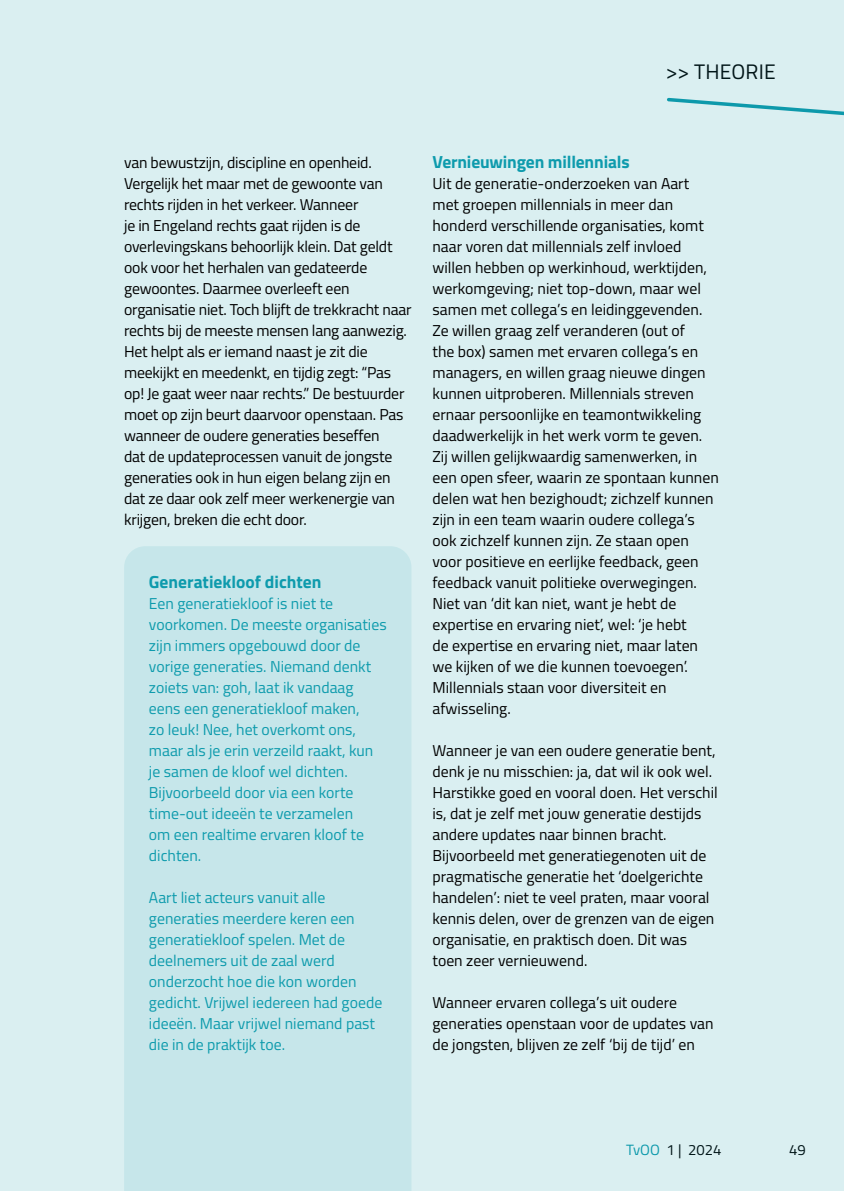
<style>
.page{position:relative;width:844px;height:1191px;background:#fff}
.page>*{position:absolute;margin:0;border:0;box-sizing:border-box;transform-origin:0 0}
.t1{font:21px "Titillium Web";letter-spacing:.01em;color:#000}
.t2{font:700 17.5px "Titillium Web";letter-spacing:-.01em;color:#0e9bad}
.t3{font:15.75px/21px "Titillium Web";color:#000}
.t4{font:15.75px/21px "Titillium Web";color:#0e9bad}
.t5{font:14.88px "Titillium Web";color:#000}
.s1{color:#0e9bad}
</style>
<div class="page">
<div style="left:0;top:0;width:843px;height:1191px;background:#daeff1"></div>
<div style="left:124px;top:546px;width:287px;height:645px;background:#c6e6ea"></div>
<h1 class="t1" style="left:665px;top:56px;width:111px">&gt;&gt; THEORIE</h1>
<p class="t3" style="left:124px;top:151px;width:289px">van bewustzijn, discipline en openheid.<br>Vergelijk het maar met de gewoonte van rechts rijden in het verkeer. Wanneer<br>je in Engeland rechts gaat rijden is de overlevingskans behoorlijk klein. Dat geldt ook voor het herhalen van gedateerde gewoontes. Daarmee overleeft een organisatie niet. Toch blijft de trekkracht naar rechts bij de meeste mensen lang aanwezig.<br>Het helpt als er iemand naast je zit die meekijkt en meedenkt, en tijdig zegt: “Pas op! Je gaat weer naar rechts.” De bestuurder moet op zijn beurt daarvoor openstaan. Pas wanneer de oudere generaties beseffen<br>dat de updateprocessen vanuit de jongste generaties ook in hun eigen belang zijn en dat ze daar ook zelf meer werkenergie van krijgen, breken die echt door.</p>
<p class="t2" style="left:149px;top:569px;width:174px">Generatiekloof dichten</p>
<p class="t4" style="left:149px;top:592px;width:239px">Een generatiekloof is niet te voorkomen. De meeste organisaties zijn immers opgebouwd door de vorige generaties. Niemand denkt zoiets van: goh, laat ik vandaag eens een generatiekloof maken,<br>zo leuk! Nee, het overkomt ons, maar als je erin verzeild raakt, kun je samen de kloof wel dichten.<br>Bijvoorbeeld door via een korte time-out ideeën te verzamelen<br>om een realtime ervaren kloof te dichten.</p>
<p class="t4" style="left:149px;top:886px;width:235px">Aart liet acteurs vanuit alle generaties meerdere keren een generatiekloof spelen. Met de deelnemers uit de zaal werd onderzocht hoe die kon worden gedicht. Vrijwel iedereen had goede ideeën. Maar vrijwel niemand past die in de praktijk toe.</p>
<p class="t2" style="left:432px;top:149px;width:198px">Vernieuwingen millennials</p>
<p class="t3" style="left:432px;top:172px;width:288px">Uit de generatie-onderzoeken van Aart met groepen millennials in meer dan honderd verschillende organisaties, komt naar voren dat millennials zelf invloed willen hebben op werkinhoud, werktijden, werkomgeving; niet top-down, maar wel samen met collega’s en leidinggevenden.<br>Ze willen graag zelf veranderen (out of<br>the box) samen met ervaren collega’s en managers, en willen graag nieuwe dingen kunnen uitproberen. Millennials streven ernaar persoonlijke en teamontwikkeling daadwerkelijk in het werk vorm te geven.<br>Zij willen gelijkwaardig samenwerken, in een open sfeer, waarin ze spontaan kunnen delen wat hen bezighoudt; zichzelf kunnen zijn in een team waarin oudere collega’s ook zichzelf kunnen zijn. Ze staan open voor positieve en eerlijke feedback, geen feedback vanuit politieke overwegingen.<br>Niet van ‘dit kan niet, want je hebt de expertise en ervaring niet’, wel: ‘je hebt<br>de expertise en ervaring niet, maar laten we kijken of we die kunnen toevoegen’.<br>Millennials staan voor diversiteit en afwisseling.</p>
<p class="t3" style="left:432px;top:739px;width:287px">Wanneer je van een oudere generatie bent, denk je nu misschien: ja, dat wil ik ook wel.<br>Harstikke goed en vooral doen. Het verschil is, dat je zelf met jouw generatie destijds andere updates naar binnen bracht.<br>Bijvoorbeeld met generatiegenoten uit de pragmatische generatie het ‘doelgerichte handelen’: niet te veel praten, maar vooral kennis delen, over de grenzen van de eigen organisatie, en praktisch doen. Dit was toen zeer vernieuwend.</p>
<p class="t3" style="left:432px;top:991px;width:282px">Wanneer ervaren collega’s uit oudere generaties openstaan voor de updates van de jongsten, blijven ze zelf ‘bij de tijd’ en</p>
<p class="t5" style="left:626px;top:1139px;width:97px"><span class="s1">TvOO</span> 1 | 2024</p>
<p class="t5" style="left:788px;top:1139px;width:18px">49</p>
</div>
